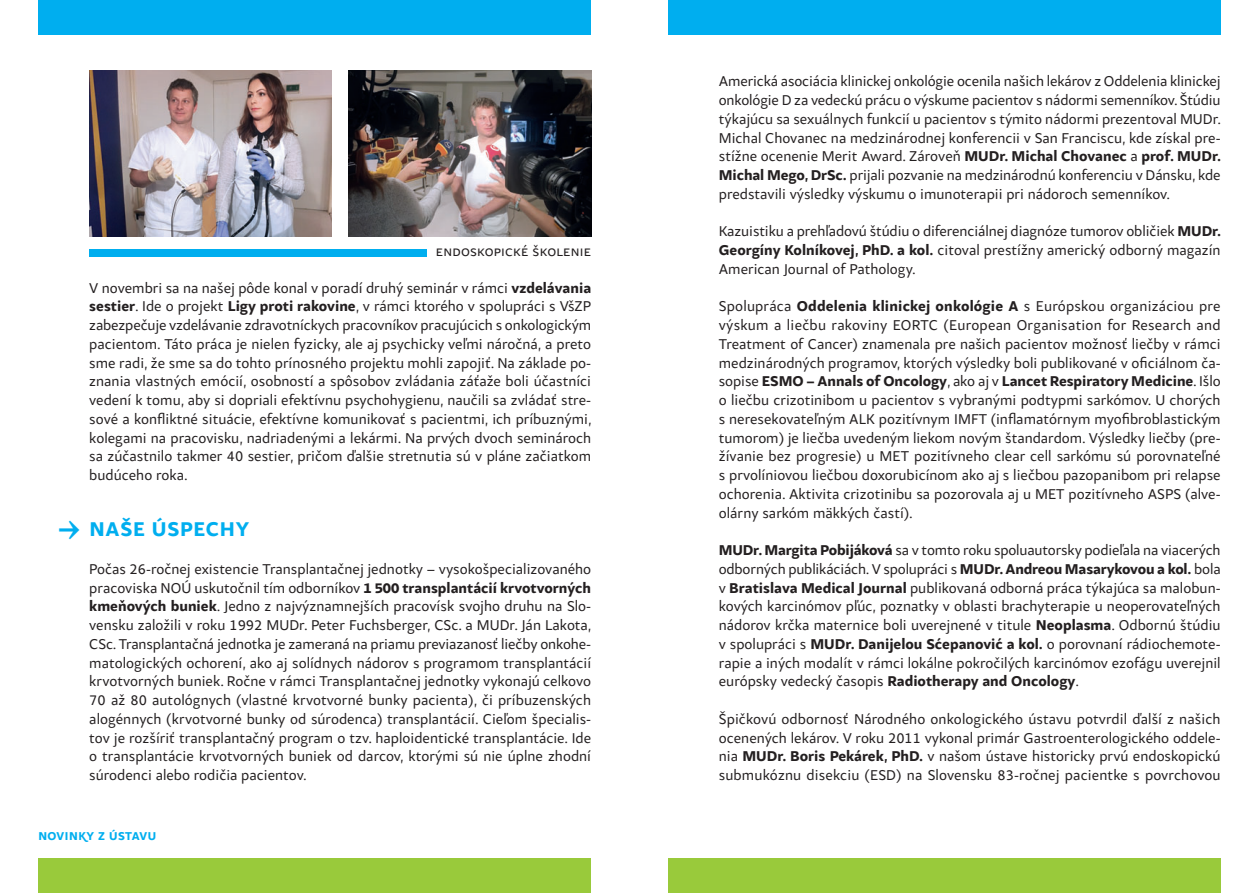
<style>
.page{position:relative;width:1259px;height:893px;background:#fff}
.page>*{position:absolute;margin:0;border:0;box-sizing:border-box;transform-origin:0 0}
.t1{font:500 30px "Samo Sans Pro";color:#00aeef}
.t2{font:700 21px "Samo Sans Pro";letter-spacing:.035em;color:#00aeef}
.t3{font:15px/18.8px "Samo Sans Pro";color:#231f20;text-align:justify}
.t4{font:700 12px "Samo Sans Pro";letter-spacing:.04em;color:#00aeef}
.s1{font-weight:700}
</style>
<div class="page">
<div style="left:38px;top:0;width:553px;height:34px;background:#00aeef"></div>
<div style="left:668px;top:0;width:552px;height:34px;background:#00aeef"></div>
<div style="left:38px;top:859px;width:553px;height:34px;background:#99ca3b"></div>
<div style="left:668px;top:859px;width:552px;height:34px;background:#99ca3b"></div>
<img style="left:89px;top:71px;width:243px;height:165px">
<img style="left:349px;top:71px;width:242px;height:165px">
<div style="left:89px;top:249px;width:338px;height:8px;background:#00aeef"></div>
<h1 class="t1" style="left:58px;top:518px;width:25px">→</h1>
<p class="t3" style="left:436px;top:243px;width:157px">endoskopické školenie</p>
<p class="t3" style="left:89px;top:279px;width:504px">V novembri sa na našej pôde konal v poradí druhý seminár v rámci <span class="s1">vzdelávania sestier</span>. Ide o projekt <span class="s1">Ligy proti rakovine</span>, v rámci ktorého v spolupráci s VšZP zabezpečuje vzdelávanie zdravotníckych pracovníkov pracujúcich s onkologickým pacientom. Táto práca je nielen fyzicky, ale aj psychicky veľmi náročná, a preto sme radi, že sme sa do tohto prínosného projektu mohli zapojiť. Na základe po&shy;znania vlastných emócií, osobností a spôsobov zvládania záťaže boli účastníci vedení k tomu, aby si dopriali efektívnu psychohygienu, naučili sa zvládať stre&shy;sové a konfliktné situácie, efektívne komunikovať s pacientmi, ich príbuznými, kolegami na pracovisku, nadriadenými a lekármi. Na prvých dvoch seminároch sa zúčastnilo takmer 40 sestier, pričom ďalšie stretnutia sú v pláne začiatkom budúceho roka.</p>
<h2 class="t2" style="left:89px;top:521px;width:161px">NAŠE ÚSPECHY</h2>
<p class="t3" style="left:89px;top:561px;width:504px">Počas 26-ročnej existencie Transplantačnej jednotky – vysokošpecializovaného pracoviska NOÚ uskutočnil tím odborníkov <span class="s1">1 500 transplantácií krvotvorných kmeňových buniek</span>. Jedno z najvýznamnejších pracovísk svojho druhu na Slo&shy;vensku založili v roku 1992 MUDr. Peter Fuchsberger, CSc. a MUDr. Ján Lakota, CSc. Transplantačná jednotka je zameraná na priamu previazanosť liečby onkohe&shy;matologických ochorení, ako aj solídnych nádorov s programom transplantácií krvotvorných buniek. Ročne v rámci Transplantačnej jednotky vykonajú celkovo 70 až 80 autológnych (vlastné krvotvorné bunky pacienta), či príbuzenských alogénnych (krvotvorné bunky od súrodenca) transplantácií. Cieľom špecialis&shy;tov je rozšíriť transplantačný program o tzv. haploidentické transplantácie. Ide o transplantácie krvotvorných buniek od darcov, ktorými sú nie úplne zhodní súrodenci alebo rodičia pacientov.</p>
<p class="t4" style="left:38px;top:831px;width:119px">NOVINKY Z ÚSTAVU</p>
<p class="t3" style="left:719px;top:73px;width:504px">Americká asociácia klinickej onkológie ocenila našich lekárov z Oddelenia klinickej onkológie D za vedeckú prácu o výskume pacientov s nádormi semenníkov. Štúdiu týkajúcu sa sexuálnych funkcií u pacientov s týmito nádormi prezentoval MUDr.<br>Michal Chovanec na medzinárodnej konferencii v San Franciscu, kde získal pre&shy;stížne ocenenie Merit Award. Zároveň <span class="s1">MUDr. Michal Chovanec</span> a <span class="s1">prof. MUDr.<br>Michal Mego, DrSc.</span> prijali pozvanie na medzinárodnú konferenciu v Dánsku, kde predstavili výsledky výskumu o imunoterapii pri nádoroch semenníkov.</p>
<p class="t3" style="left:719px;top:223px;width:504px">Kazuistiku a prehľadovú štúdiu o diferenciálnej diagnóze tumorov obličiek <span class="s1">MUDr.<br>Georgíny Kolníkovej, PhD. a kol.</span> citoval prestížny americký odborný magazín American Journal of Pathology.</p>
<p class="t3" style="left:719px;top:298px;width:503px">Spolupráca <span class="s1">Oddelenia klinickej onkológie A</span> s Európskou organizáciou pre výskum a liečbu rakoviny EORTC (European Organisation for Research and Treatment of Cancer) znamenala pre našich pacientov možnosť liečby v rámci medzinárodných programov, ktorých výsledky boli publikované v oficiálnom ča&shy;sopise <span class="s1">ESMO – Annals of Oncology</span>, ako aj v <span class="s1">Lancet Respiratory Medicine</span>. Išlo o liečbu crizotinibom u pacientov s vybranými podtypmi sarkómov. U chorých s neresekovateľným ALK pozitívnym IMFT (inflamatórnym myofibroblastickým tumorom) je liečba uvedeným liekom novým štandardom. Výsledky liečby (pre&shy;žívanie bez progresie) u MET pozitívneho clear cell sarkómu sú porovnateľné s prvolíniovou liečbou doxorubicínom ako aj s liečbou pazopanibom pri relapse ochorenia. Aktivita crizotinibu sa pozorovala aj u MET pozitívneho ASPS (alve&shy;olárny sarkóm mäkkých častí).</p>
<p class="t3" style="left:719px;top:542px;width:503px"><span class="s1">MUDr. Margita Pobijáková</span> sa v tomto roku spoluautorsky podieľala na viacerých odborných publikáciách. V spolupráci s <span class="s1">MUDr. Andreou Masarykovou a kol.</span> bola v <span class="s1">Bratislava Medical Journal</span> publikovaná odborná práca týkajúca sa malobun&shy;kových karcinómov pľúc, poznatky v oblasti brachyterapie u neoperovateľných nádorov krčka maternice boli uverejnené v titule <span class="s1">Neoplasma</span>. Odbornú štúdiu v spolupráci s <span class="s1">MUDr. Danijelou Sćepanović a kol.</span> o porovnaní rádiochemote&shy;rapie a iných modalít v rámci lokálne pokročilých karcinómov ezofágu uverejnil európsky vedecký časopis <span class="s1">Radiotherapy and Oncology</span>.</p>
<p class="t3" style="left:719px;top:711px;width:503px">Špičkovú odbornosť Národného onkologického ústavu potvrdil ďalší z našich ocenených lekárov. V roku 2011 vykonal primár Gastroenterologického oddele&shy;nia <span class="s1">MUDr. Boris Pekárek, PhD.</span> v našom ústave historicky prvú endoskopickú submukóznu disekciu (ESD) na Slovensku 83-ročnej pacientke s povrchovou</p>
</div>
